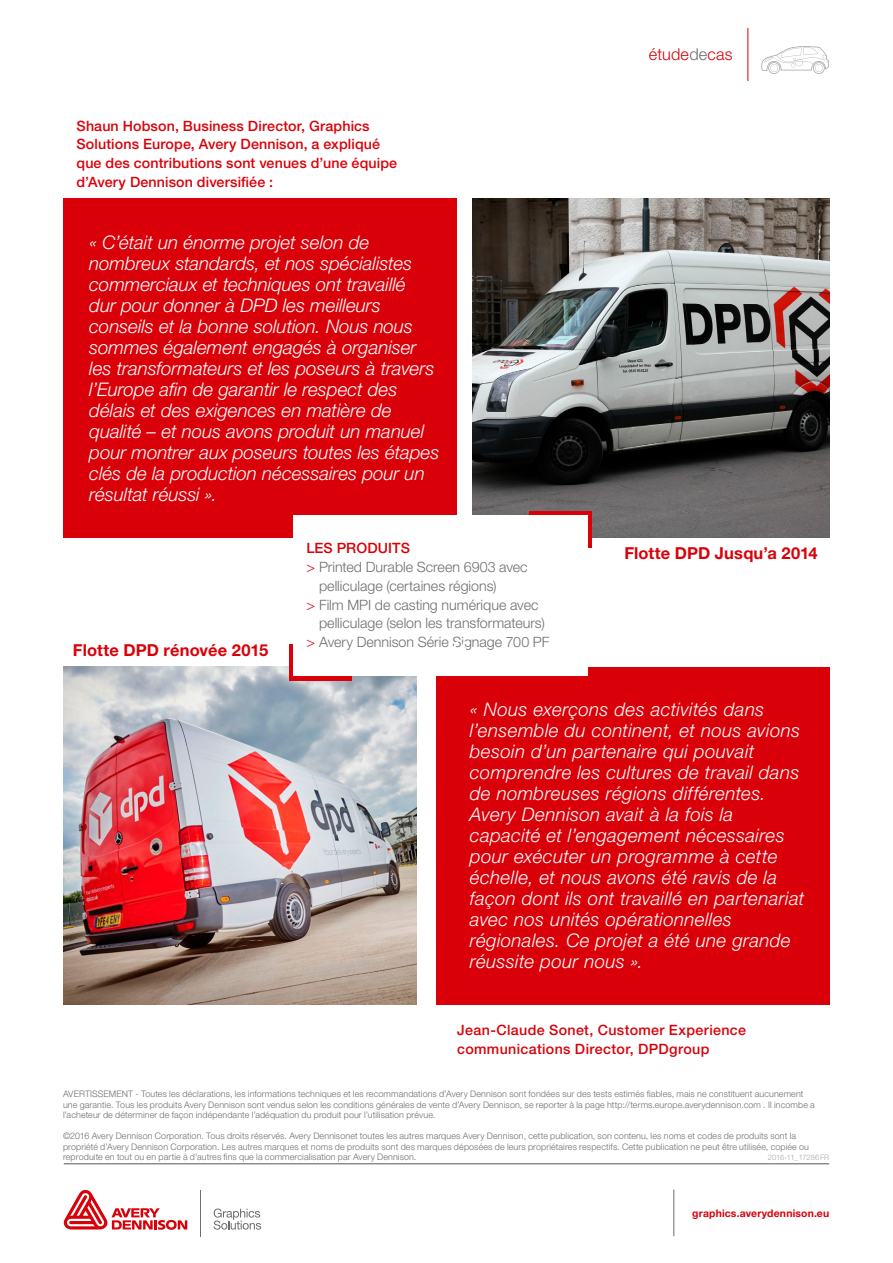
<style>
.page{position:relative;width:893px;height:1263px;background:#fff}
.page>*{position:absolute;margin:0;border:0;box-sizing:border-box;transform-origin:0 0}
.t1{font:italic 300 18.75px/21px "Helvetica Neue LT Std";letter-spacing:.005em;color:#fff}
.t2{font:700 16.5px "Helvetica Neue LT Std";letter-spacing:.005em;color:#da0009}
.t3{font:300 16.35px "Helvetica Neue LT Std";letter-spacing:.015em;color:#da0009}
.t4{font:500 14.25px/18.8px "Helvetica Neue LT Std";letter-spacing:.01em;color:#da0009}
.t5{font:300 14.25px "Helvetica Neue LT Std";color:#6e6e6e}
.t6{font:700 10.5px "Helvetica Neue LT Std";letter-spacing:.015em;color:#da0009}
.t7{font:300 9px/10.5px "Helvetica Neue LT Std";letter-spacing:.015em;color:#6e6e6e}
.t8{font:300 7.5px "Helvetica Neue LT Std";letter-spacing:-.005em;color:#a7a7a8}
.s1{color:#da0009}
.s2{color:#6e6e6e}
</style>
<div class="page">
<hr style="left:64px;top:1163px;width:765px;height:1px;background:#565655">
<hr style="left:674px;top:1189px;width:1px;height:47px;background:#6e6e6e">
<hr style="left:201px;top:1190px;width:1px;height:46px;background:#6e6e6e">
<svg style="left:64px;top:1189px;width:123px;height:41px"></svg>
<svg style="left:214px;top:1208px;width:47px;height:22px"></svg>
<hr style="left:748px;top:28px;width:1px;height:53px;background:#da0009">
<svg style="left:761px;top:46px;width:68px;height:28px"></svg>
<img style="left:64px;top:667px;width:353px;height:337px">
<div style="left:436px;top:667px;width:393px;height:337px;background:#da0009"></div>
<div style="left:64px;top:198px;width:393px;height:340px;background:#da0009"></div>
<img style="left:473px;top:198px;width:356px;height:340px">
<div style="left:289px;top:644px;width:62px;height:36px;background:#da0009"></div>
<div style="left:530px;top:511px;width:62px;height:36px;background:#da0009"></div>
<div style="left:293px;top:515px;width:295px;height:161px;background:#fff"></div>
<h3 class="t4" style="left:77px;top:116px;width:322px">Shaun Hobson, Business Director, Graphics Solutions Europe, Avery Dennison, a expliqué que des contributions sont venues d’une équipe d’Avery Dennison diversifiée :</h3>
<p class="t1" style="left:89px;top:231px;width:352px">« C’était un énorme projet selon de nombreux standards, et nos spécialistes commerciaux et techniques ont travaillé<br>dur pour donner à DPD les meilleurs conseils et la bonne solution. Nous nous sommes également engagés à organiser les transformateurs et les poseurs à travers l’Europe afin de garantir le respect des délais et des exigences en matière de qualité – et nous avons produit un manuel pour montrer aux poseurs toutes les étapes clés de la production nécessaires pour un résultat réussi ».</p>
<h2 class="t2" style="left:73px;top:639px;width:197px">Flotte DPD rénovée 2015</h2>
<h3 class="t4" style="left:306px;top:539px;width:105px">LES PRODUITS</h3>
<h3 class="t5" style="left:306px;top:558px;width:223px"><span class="s1">&gt;</span> Printed Durable Screen 6903 avec</h3>
<h3 class="t5" style="left:319px;top:577px;width:179px">pelliculage (certaines régions)</h3>
<h3 class="t5" style="left:306px;top:596px;width:234px"><span class="s1">&gt;</span> Film MPI de casting numérique avec</h3>
<h3 class="t5" style="left:319px;top:615px;width:227px">pelliculage (selon les transformateurs)</h3>
<h3 class="t5" style="left:306px;top:633px;width:244px"><span class="s1">&gt;</span> Avery Dennison Série Signage 700 PF</h3>
<h3 class="t3" style="left:649px;top:44px;width:85px">étude<span class="s2">de</span>cas</h3>
<h2 class="t2" style="left:624px;top:543px;width:195px">Flotte DPD Jusqu’a 2014</h2>
<p class="t1" style="left:470px;top:699px;width:336px">« Nous exerçons des activités dans l’ensemble du continent, et nous avions besoin d’un partenaire qui pouvait comprendre les cultures de travail dans de nombreuses régions différentes.<br>Avery Dennison avait à la fois la capacité et l’engagement nécessaires pour exécuter un programme à cette échelle, et nous avons été ravis de la façon dont ils ont travaillé en partenariat avec nos unités opérationnelles régionales. Ce projet a été une grande réussite pour nous ».</p>
<h3 class="t4" style="left:457px;top:1020px;width:291px">Jean-Claude Sonet, Customer Experience communications Director, DPDgroup</h3>
<p class="t7" style="left:63px;top:1089px;width:753px">AVERTISSEMENT - Toutes les déclarations, les informations techniques et les recommandations d’Avery Dennison sont fondées sur des tests estimés fiables, mais ne constituent aucunement une garantie. Tous les produits Avery Dennison sont vendus selon les conditions générales de vente d’Avery Dennison, se reporter à la page http://terms.europe.averydennison.com . Il incombe a l’acheteur de déterminer de façon indépendante l’adéquation du produit pour l’utilisation prévue.</p>
<p class="t7" style="left:63px;top:1131px;width:747px">©2016 Avery Dennison Corporation. Tous droits réservés. Avery Dennisonet toutes les autres marques Avery Dennison, cette publication, son contenu, les noms et codes de produits sont la propriété d’Avery Dennison Corporation. Les autres marques et noms de produits sont des marques déposées de leurs propriétaires respectifs. Cette publication ne peut être utilisée, copiée ou reproduite en tout ou en partie à d’autres fins que la commercialisation par Avery Dennison.</p>
<p class="t8" style="left:768px;top:1153px;width:63px">2016-11_17286FR</p>
<p class="t6" style="left:692px;top:1207px;width:138px">graphics.averydennison.eu</p>
</div>
